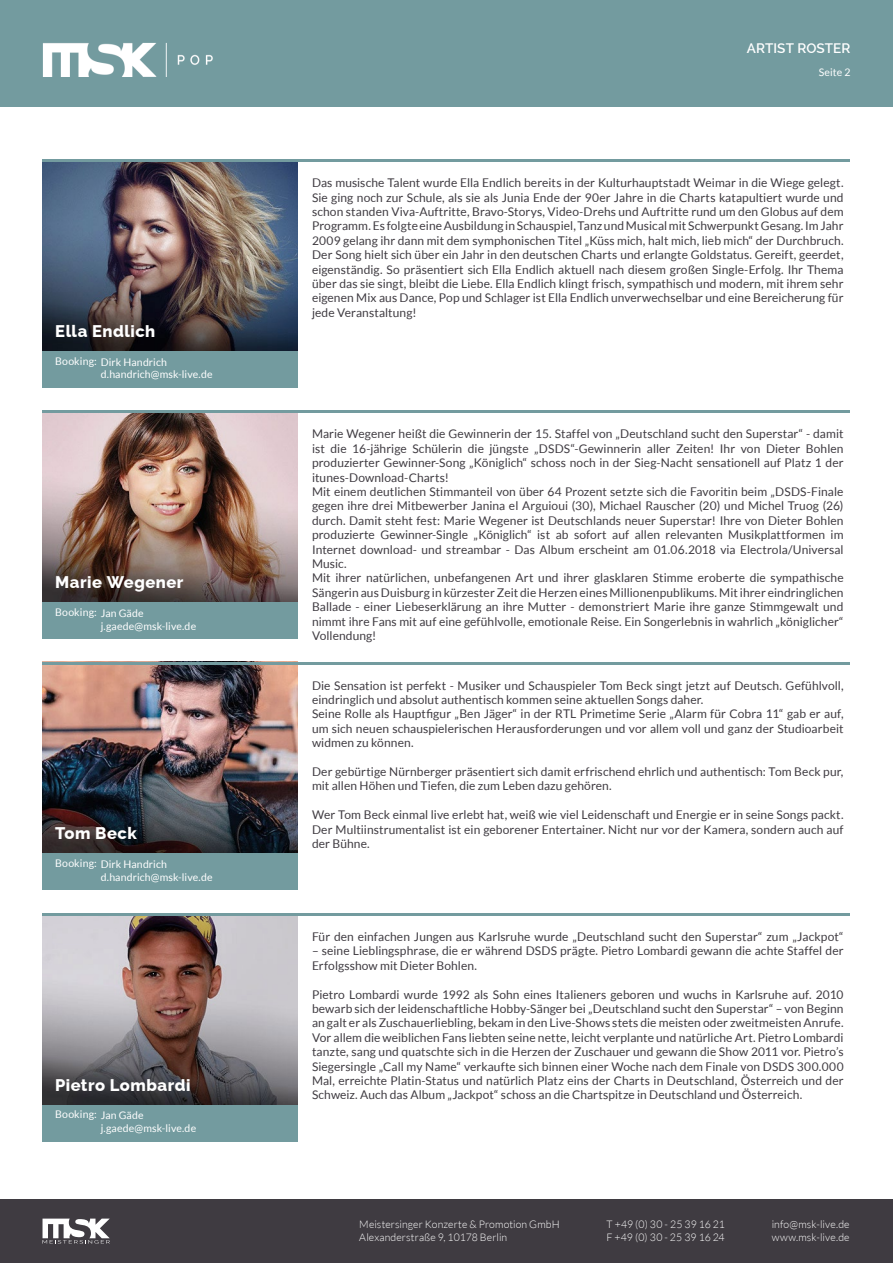
<style>
.page{position:relative;width:893px;height:1263px;background:#fff}
.page>*{position:absolute;margin:0;border:0;box-sizing:border-box;transform-origin:0 0}
.t1{font:800 16.5px "Raleway";letter-spacing:.03em;color:#fff}
.t2{font:600 13.5px "Raleway";color:#fff}
.t3{font:12px/14.4px "Lato";letter-spacing:.005em;color:#3f3b41}
.t4{font:10.5px/12.6px "Lato";letter-spacing:.01em;color:#fff}
.t5{font:300 10.5px/12.6px "Lato";letter-spacing:.01em;color:#fff}
</style>
<div class="page">
<img style="left:43px;top:915px;width:255px;height:189px">
<hr style="left:43px;top:913px;width:807px;height:2px;background:#739b9f">
<img style="left:43px;top:664px;width:255px;height:189px">
<hr style="left:43px;top:662px;width:807px;height:2px;background:#739b9f">
<div style="left:43px;top:853px;width:255px;height:37px;background:#739b9f"></div>
<div style="left:43px;top:1104px;width:255px;height:37px;background:#739b9f"></div>
<img style="left:43px;top:413px;width:255px;height:189px">
<img style="left:43px;top:162px;width:255px;height:189px">
<hr style="left:43px;top:411px;width:807px;height:2px;background:#739b9f">
<hr style="left:43px;top:159px;width:807px;height:3px;background:#739b9f">
<div style="left:43px;top:602px;width:255px;height:37px;background:#739b9f"></div>
<div style="left:43px;top:351px;width:255px;height:37px;background:#739b9f"></div>
<div style="left:0;top:1199px;width:893px;height:64px;background:#3f3b41"></div>
<svg style="left:43px;top:1218px;width:67px;height:25px"></svg>
<div style="left:0;top:0;width:893px;height:106px;background:#739b9f"></div>
<img style="left:43px;top:43px;width:170px;height:33px">
<h1 class="t1" style="left:55px;top:322px;width:102px">Ella Endlich</h1>
<p class="t4" style="left:55px;top:354px;width:43px">Booking:</p>
<p class="t4" style="left:101px;top:355px;width:113px">Dirk Handrich d.handrich@msk-live.de</p>
<h1 class="t1" style="left:55px;top:573px;width:130px">Marie Wegener</h1>
<p class="t4" style="left:55px;top:606px;width:43px">Booking:</p>
<p class="t4" style="left:101px;top:607px;width:97px">Jan Gäde j.gaede@msk-live.de</p>
<h1 class="t1" style="left:55px;top:824px;width:83px">Tom Beck</h1>
<p class="t4" style="left:101px;top:858px;width:113px;text-indent:-45px">Booking: Dirk Handrich d.handrich@msk-live.de</p>
<h1 class="t1" style="left:55px;top:1075px;width:137px">Pietro Lombardi</h1>
<p class="t4" style="left:101px;top:1108px;width:97px;line-height:13.6px;text-indent:-45px">Booking: Jan Gäde j.gaede@msk-live.de</p>
<p class="t2" style="left:747px;top:41px;width:105px">ARTIST ROSTER</p>
<p class="t4" style="left:819px;top:66px;width:33px">Seite 2</p>
<p class="t3" style="left:312px;top:176px;width:533px;text-align:justify">Das musische Talent wurde Ella Endlich bereits in der Kulturhauptstadt Weimar in die Wiege gelegt.<br>Sie ging noch zur Schule, als sie als Junia Ende der 90er Jahre in die Charts katapultiert wurde und schon standen Viva-Auftritte, Bravo-Storys, Video-Drehs und Auftritte rund um den Globus auf dem Programm. Es folgte eine Ausbildung in Schauspiel, Tanz und Musical mit Schwerpunkt Gesang. Im Jahr 2009 gelang ihr dann mit dem symphonischen Titel „Küss mich, halt mich, lieb mich“ der Durchbruch.<br>Der Song hielt sich über ein Jahr in den deutschen Charts und erlangte Goldstatus. Gereift, geerdet, eigenständig. So präsentiert sich Ella Endlich aktuell nach diesem großen Single-Erfolg. Ihr Thema über das sie singt, bleibt die Liebe. Ella Endlich klingt frisch, sympathisch und modern, mit ihrem sehr eigenen Mix aus Dance, Pop und Schlager ist Ella Endlich unverwechselbar und eine Bereicherung für jede Veranstaltung!</p>
<p class="t3" style="left:312px;top:427px;width:533px">Marie Wegener heißt die Gewinnerin der 15. Staffel von „Deutschland sucht den Superstar“ - damit ist die 16-jährige Schülerin die jüngste „DSDS“-Gewinnerin aller Zeiten! Ihr von Dieter Bohlen produzierter Gewinner-Song „Königlich“ schoss noch in der Sieg-Nacht sensationell auf Platz 1 der itunes-Download-Charts!<br>Mit einem deutlichen Stimmanteil von über 64 Prozent setzte sich die Favoritin beim „DSDS-Finale gegen ihre drei Mitbewerber Janina el Arguioui (30), Michael Rauscher (20) und Michel Truog (26) durch. Damit steht fest: Marie Wegener ist Deutschlands neuer Superstar! Ihre von Dieter Bohlen produzierte Gewinner-Single „Königlich“ ist ab sofort auf allen relevanten Musikplattformen im Internet download- und streambar - Das Album erscheint am 01.06.2018 via Electrola/Universal Music.<br>Mit ihrer natürlichen, unbefangenen Art und ihrer glasklaren Stimme eroberte die sympathische Sängerin aus Duisburg in kürzester Zeit die Herzen eines Millionenpublikums. Mit ihrer eindringlichen Ballade - einer Liebeserklärung an ihre Mutter - demonstriert Marie ihre ganze Stimmgewalt und nimmt ihre Fans mit auf eine gefühlvolle, emotionale Reise. Ein Songerlebnis in wahrlich „königlicher“ Vollendung!</p>
<p class="t3" style="left:312px;top:678px;width:533px">Die Sensation ist perfekt - Musiker und Schauspieler Tom Beck singt jetzt auf Deutsch. Gefühlvoll, eindringlich und absolut authentisch kommen seine aktuellen Songs daher.<br>Seine Rolle als Hauptfigur „Ben Jäger“ in der RTL Primetime Serie „Alarm für Cobra 11“ gab er auf, um sich neuen schauspielerischen Herausforderungen und vor allem voll und ganz der Studioarbeit widmen zu können.</p>
<p class="t3" style="left:312px;top:764px;width:533px">Der gebürtige Nürnberger präsentiert sich damit erfrischend ehrlich und authentisch: Tom Beck pur, mit allen Höhen und Tiefen, die zum Leben dazu gehören.</p>
<p class="t3" style="left:312px;top:808px;width:533px;text-align:justify">Wer Tom Beck einmal live erlebt hat, weiß wie viel Leidenschaft und Energie er in seine Songs packt.<br>Der Multiinstrumentalist ist ein geborener Entertainer. Nicht nur vor der Kamera, sondern auch auf der Bühne.</p>
<p class="t3" style="left:312px;top:929px;width:533px">Für den einfachen Jungen aus Karlsruhe wurde „Deutschland sucht den Superstar“ zum „Jackpot“</p>
<p class="t3" style="left:312px;top:944px;width:533px">– seine Lieblingsphrase, die er während DSDS prägte. Pietro Lombardi gewann die achte Staffel der<br>Erfolgsshow mit Dieter Bohlen.</p>
<p class="t3" style="left:312px;top:987px;width:533px;text-align:justify">Pietro Lombardi wurde 1992 als Sohn eines Italieners geboren und wuchs in Karlsruhe auf. 2010 bewarb sich der leidenschaftliche Hobby-Sänger bei „Deutschland sucht den Superstar“ – von Beginn an galt er als Zuschauerliebling, bekam in den Live-Shows stets die meisten oder zweitmeisten Anrufe.<br>Vor allem die weiblichen Fans liebten seine nette, leicht verplante und natürliche Art. Pietro Lombardi tanzte, sang und quatschte sich in die Herzen der Zuschauer und gewann die Show 2011 vor. Pietro’s Siegersingle „Call my Name“ verkaufte sich binnen einer Woche nach dem Finale von DSDS 300.000<br>Mal, erreichte Platin-Status und natürlich Platz eins der Charts in Deutschland, Österreich und der Schweiz. Auch das Album „Jackpot“ schoss an die Chartspitze in Deutschland und Österreich.</p>
<p class="t5" style="left:359px;top:1218px;width:202px">Meistersinger Konzerte &amp; Promotion GmbH<br>Alexanderstraße 9, 10178 Berlin</p>
<p class="t5" style="left:607px;top:1218px;width:120px">T +49 (0) 30 - 25 39 16 21<br>F +49 (0) 30 - 25 39 16 24</p>
<p class="t5" style="left:772px;top:1218px;width:79px">info@msk-live.de www.msk-live.de</p>
</div>
